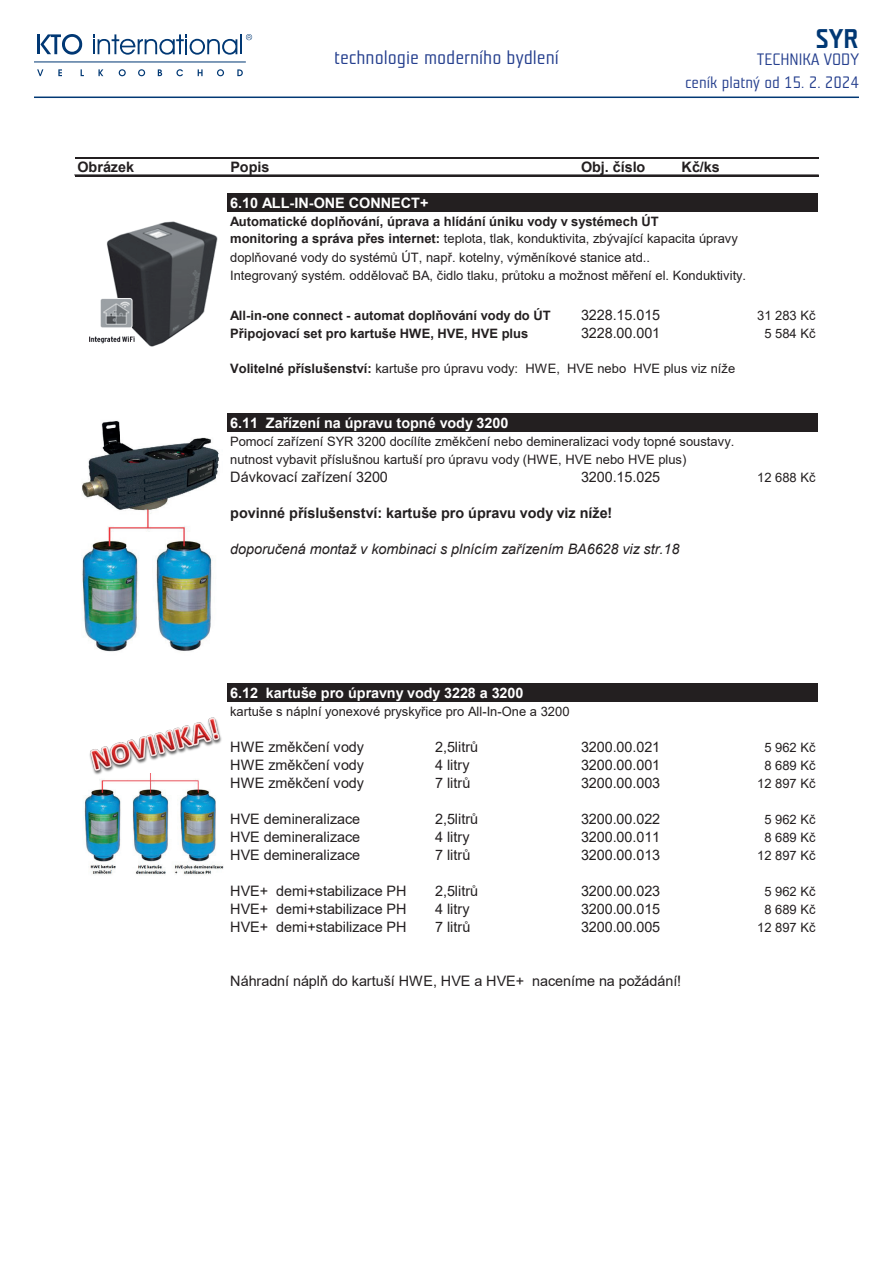
<style>
.page{position:relative;width:893px;height:1263px;background:#fff}
.page>*{position:absolute;margin:0;border:0;box-sizing:border-box;transform-origin:0 0}
.t1{font:700 27px "Teuton Mager";color:#013874}
.t2{font:19.5px "Teuton Mager";color:#253f8e}
.t3{font:16.5px "Teuton Mager";color:#253f8e}
.t4{font:14.4px "Arial";letter-spacing:-.005em;color:#231f20}
.t5{font:700 14.4px "Arial";color:#fff}
.t6{font:700 14.4px "Arial";letter-spacing:-.005em;color:#231f20}
.t7{font:italic 14.4px "Arial";letter-spacing:-.005em;color:#231f20}
.t8{font:12.9px/18px "Arial";color:#231f20}
.t9{font:700 12.9px "Arial";color:#231f20}
.s1{font-weight:700}
</style>
<div class="page">
<svg style="left:37px;top:69px;width:6px;height:7px"></svg>
<svg style="left:58px;top:69px;width:4px;height:7px"></svg>
<svg style="left:98px;top:69px;width:5px;height:7px"></svg>
<svg style="left:119px;top:69px;width:7px;height:7px"></svg>
<svg style="left:138px;top:69px;width:7px;height:7px"></svg>
<svg style="left:158px;top:69px;width:4px;height:7px"></svg>
<svg style="left:176px;top:69px;width:7px;height:7px"></svg>
<svg style="left:198px;top:69px;width:5px;height:7px"></svg>
<svg style="left:217px;top:69px;width:7px;height:7px"></svg>
<svg style="left:237px;top:69px;width:6px;height:7px"></svg>
<hr style="left:34px;top:61px;width:212px;height:1px;background:#013874">
<hr style="left:240px;top:34px;width:2px;height:20px;background:#013874">
<svg style="left:93px;top:34px;width:144px;height:21px"></svg>
<hr style="left:37px;top:34px;width:3px;height:20px;background:#013874">
<svg style="left:40px;top:34px;width:42px;height:21px"></svg>
<svg style="left:246px;top:34px;width:6px;height:6px"></svg>
<hr style="left:34px;top:97px;width:825px;height:1px;background:#013874">
<div style="left:228px;top:194px;width:590px;height:18px;background:#231f20"></div>
<div style="left:228px;top:414px;width:590px;height:18px;background:#231f20"></div>
<div style="left:228px;top:684px;width:590px;height:18px;background:#231f20"></div>
<hr style="left:75px;top:157px;width:743px;height:1px;background:#231f20">
<hr style="left:75px;top:175px;width:743px;height:1px;background:#231f20">
<img style="left:89px;top:221px;width:129px;height:126px">
<img style="left:82px;top:420px;width:137px;height:232px">
<img style="left:84px;top:777px;width:139px;height:98px">
<img style="left:89px;top:717px;width:133px;height:60px">
<h2 class="t2" style="left:334px;top:47px;width:226px">technologie moderního bydlení</h2>
<h1 class="t1" style="left:816px;top:25px;width:45px">SYR</h1>
<p class="t3" style="left:757px;top:52px;width:104px">TECHNIKA VODY</p>
<p class="t3" style="left:685px;top:74px;width:175px">ceník platný od 15. 2. 2024</p>
<p class="t6" style="left:77px;top:156px;width:58px">Obrázek</p>
<p class="t6" style="left:230px;top:156px;width:41px">Popis</p>
<p class="t6" style="left:581px;top:156px;width:66px">Obj. číslo</p>
<p class="t6" style="left:682px;top:156px;width:40px">Kč/ks</p>
<p class="t5" style="left:230px;top:192px;width:200px">6.10 ALL-IN-ONE CONNECT+</p>
<p class="t8" style="left:230px;top:212px;width:518px"><span class="s1">Automatické doplňování, úprava a hlídání úniku vody v systémech ÚT<br>monitoring a správa přes internet:</span> teplota, tlak, konduktivita, zbývající kapacita úpravy doplňované vody do systémů ÚT, např. kotelny, výměníkové stanice atd..<br>Integrovaný systém. oddělovač BA, čidlo tlaku, průtoku a možnost měření el. Konduktivity.</p>
<p class="t9" style="left:230px;top:306px;width:322px">All-in-one connect - automat doplňování vody do ÚT</p>
<p class="t4" style="left:581px;top:305px;width:81px">3228.15.015</p>
<p class="t8" style="left:757px;top:306px;width:60px">31 283 Kč</p>
<p class="t9" style="left:230px;top:324px;width:300px">Připojovací set pro kartuše HWE, HVE, HVE plus</p>
<p class="t4" style="left:581px;top:323px;width:81px">3228.00.001</p>
<p class="t8" style="left:764px;top:324px;width:53px">5 584 Kč</p>
<p class="t8" style="left:230px;top:360px;width:507px"><span class="s1">Volitelné příslušenství:</span> kartuše pro úpravu vody: HWE, HVE nebo HVE plus viz níže</p>
<p class="t5" style="left:230px;top:412px;width:280px">6.11 Zařízení na úpravu topné vody 3200</p>
<p class="t8" style="left:230px;top:432px;width:506px">Pomocí zařízení SYR 3200 docílíte změkčení nebo demineralizaci vody topné soustavy. nutnost vybavit příslušnou kartuší pro úpravu vody (HWE, HVE nebo HVE plus)</p>
<p class="t4" style="left:230px;top:467px;width:159px">Dávkovací zařízení 3200</p>
<p class="t4" style="left:581px;top:467px;width:81px">3200.15.025</p>
<p class="t8" style="left:757px;top:468px;width:60px">12 688 Kč</p>
<p class="t6" style="left:230px;top:502px;width:384px">povinné příslušenství: kartuše pro úpravu vody viz níže!</p>
<p class="t7" style="left:230px;top:539px;width:451px">doporučená montaž v kombinaci s plnícím zařízením BA6628 viz str.18</p>
<p class="t5" style="left:230px;top:682px;width:295px">6.12 kartuše pro úpravny vody 3228 a 3200</p>
<p class="t8" style="left:230px;top:702px;width:341px">kartuše s náplní yonexové pryskyřice pro All-In-One a 3200</p>
<p class="t4" style="left:230px;top:737px;width:135px">HWE změkčení vody</p>
<p class="t4" style="left:435px;top:737px;width:45px">2,5litrů</p>
<p class="t4" style="left:581px;top:737px;width:81px">3200.00.021</p>
<p class="t8" style="left:764px;top:738px;width:53px">5 962 Kč</p>
<p class="t4" style="left:230px;top:755px;width:135px">HWE změkčení vody</p>
<p class="t4" style="left:435px;top:755px;width:36px">4 litry</p>
<p class="t4" style="left:581px;top:755px;width:81px">3200.00.001</p>
<p class="t8" style="left:764px;top:756px;width:53px">8 689 Kč</p>
<p class="t4" style="left:230px;top:773px;width:135px">HWE změkčení vody</p>
<p class="t4" style="left:435px;top:773px;width:37px">7 litrů</p>
<p class="t4" style="left:581px;top:773px;width:81px">3200.00.003</p>
<p class="t8" style="left:757px;top:774px;width:60px">12 897 Kč</p>
<p class="t4" style="left:230px;top:809px;width:131px">HVE demineralizace</p>
<p class="t4" style="left:435px;top:809px;width:45px">2,5litrů</p>
<p class="t4" style="left:581px;top:809px;width:81px">3200.00.022</p>
<p class="t8" style="left:764px;top:810px;width:53px">5 962 Kč</p>
<p class="t4" style="left:230px;top:827px;width:131px">HVE demineralizace</p>
<p class="t4" style="left:435px;top:827px;width:36px">4 litry</p>
<p class="t4" style="left:581px;top:827px;width:81px">3200.00.011</p>
<p class="t8" style="left:764px;top:828px;width:53px">8 689 Kč</p>
<p class="t4" style="left:230px;top:845px;width:131px">HVE demineralizace</p>
<p class="t4" style="left:435px;top:845px;width:37px">7 litrů</p>
<p class="t4" style="left:581px;top:845px;width:81px">3200.00.013</p>
<p class="t8" style="left:757px;top:846px;width:60px">12 897 Kč</p>
<p class="t4" style="left:230px;top:881px;width:178px">HVE+ demi+stabilizace PH</p>
<p class="t4" style="left:435px;top:881px;width:45px">2,5litrů</p>
<p class="t4" style="left:581px;top:881px;width:81px">3200.00.023</p>
<p class="t8" style="left:764px;top:882px;width:53px">5 962 Kč</p>
<p class="t4" style="left:230px;top:899px;width:178px">HVE+ demi+stabilizace PH</p>
<p class="t4" style="left:435px;top:899px;width:36px">4 litry</p>
<p class="t4" style="left:581px;top:899px;width:81px">3200.00.015</p>
<p class="t8" style="left:764px;top:900px;width:53px">8 689 Kč</p>
<p class="t4" style="left:230px;top:917px;width:178px">HVE+ demi+stabilizace PH</p>
<p class="t4" style="left:435px;top:917px;width:37px">7 litrů</p>
<p class="t4" style="left:581px;top:917px;width:81px">3200.00.005</p>
<p class="t8" style="left:757px;top:918px;width:60px">12 897 Kč</p>
<p class="t4" style="left:230px;top:971px;width:452px">Náhradní náplň do kartuší HWE, HVE a HVE+ naceníme na požádání!</p>
</div>
